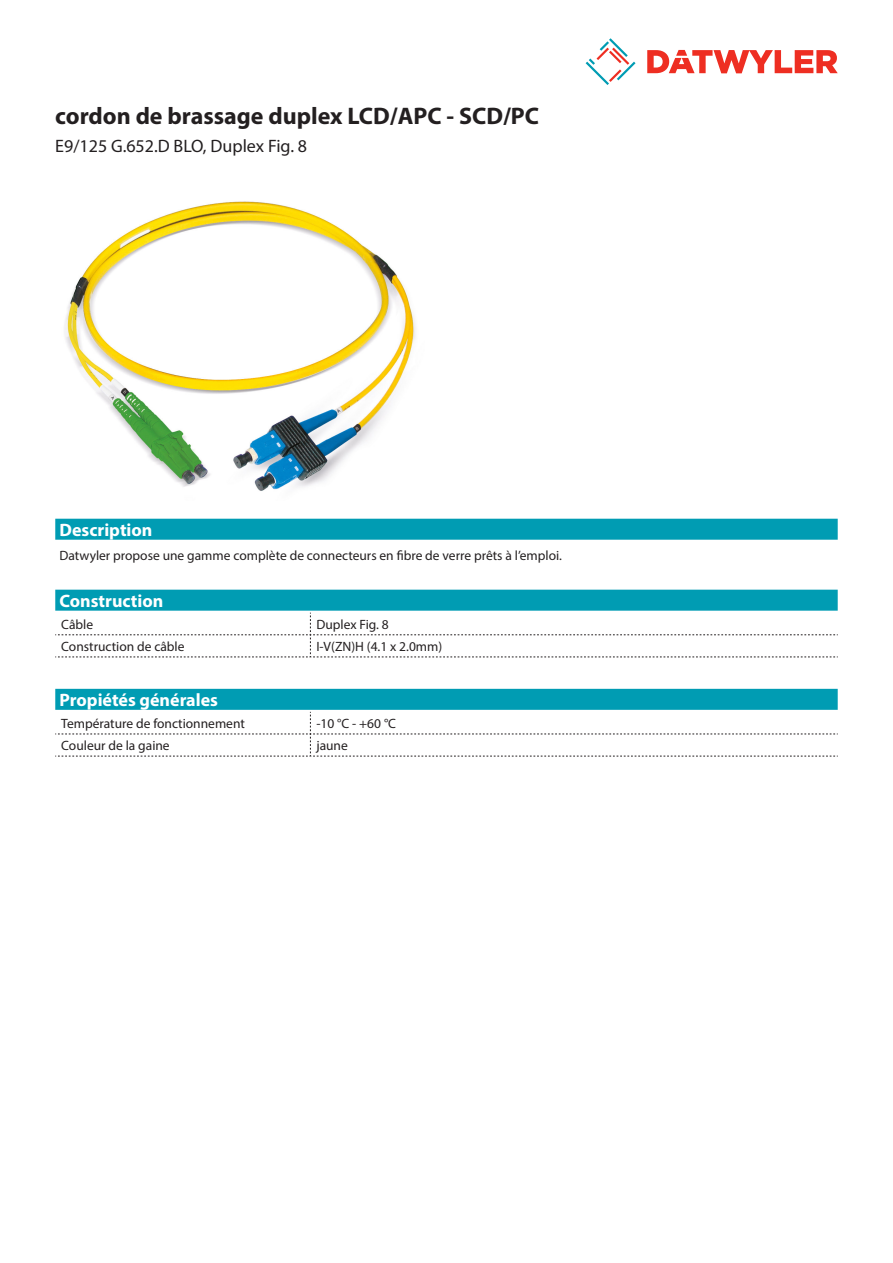
<style>
.page{position:relative;width:893px;height:1263px;background:#fff}
.page>*{position:absolute;margin:0;border:0;box-sizing:border-box;transform-origin:0 0}
.Product_Head{font:700 24px "Myriad Pro";color:#231f20}
.Standard_Head_Proper{font:700 18px "Myriad Pro";color:#fff}
.SubHead{font:18px "Myriad Pro";color:#231f20}
.myriad_light_propert{font:13.5px "Myriad Pro";color:#231f20}
.Standard_text{font:13.5px "Myriad Pro";color:#231f20}
</style>
<div class="page">
<svg style="left:586px;top:38px;width:49px;height:47px"></svg>
<svg style="left:647px;top:50px;width:191px;height:23px"></svg>
<div style="left:55px;top:590px;width:783px;height:21px;background:#009cb3"></div>
<svg style="left:55px;top:613px;width:783px;height:45px"></svg>
<img style="left:64px;top:201px;width:352px;height:290px">
<div style="left:55px;top:519px;width:783px;height:21px;background:#009cb3"></div>
<div style="left:55px;top:689px;width:783px;height:21px;background:#009cb3"></div>
<svg style="left:55px;top:712px;width:783px;height:45px"></svg>
<p class="Product_Head" style="left:55px;top:101px;width:485px">cordon de brassage duplex LCD/APC - SCD/PC</p>
<p class="SubHead" style="left:55px;top:135px;width:253px">E9/125 G.652.D BLO, Duplex Fig. 8</p>
<p class="Standard_Head_Proper" style="left:60px;top:518px;width:94px">Description</p>
<p class="Standard_text" style="left:60px;top:547px;width:504px">Datwyler propose une gamme complète de connecteurs en fibre de verre prêts à l’emploi.</p>
<p class="Standard_Head_Proper" style="left:60px;top:589px;width:105px">Construction</p>
<p class="myriad_light_propert" style="left:61px;top:616px;width:33px">Câble</p>
<p class="myriad_light_propert" style="left:316px;top:616px;width:74px">Duplex Fig. 8</p>
<p class="myriad_light_propert" style="left:61px;top:638px;width:125px">Construction de câble</p>
<p class="myriad_light_propert" style="left:316px;top:638px;width:127px">I-V(ZN)H (4.1 x 2.0mm)</p>
<p class="Standard_Head_Proper" style="left:60px;top:688px;width:160px">Propiétés générales</p>
<p class="myriad_light_propert" style="left:61px;top:715px;width:185px">Température de fonctionnement</p>
<p class="myriad_light_propert" style="left:316px;top:715px;width:81px">-10 °C - +60 °C</p>
<p class="myriad_light_propert" style="left:61px;top:737px;width:110px">Couleur de la gaine</p>
<p class="myriad_light_propert" style="left:316px;top:737px;width:33px">jaune</p>
</div>
